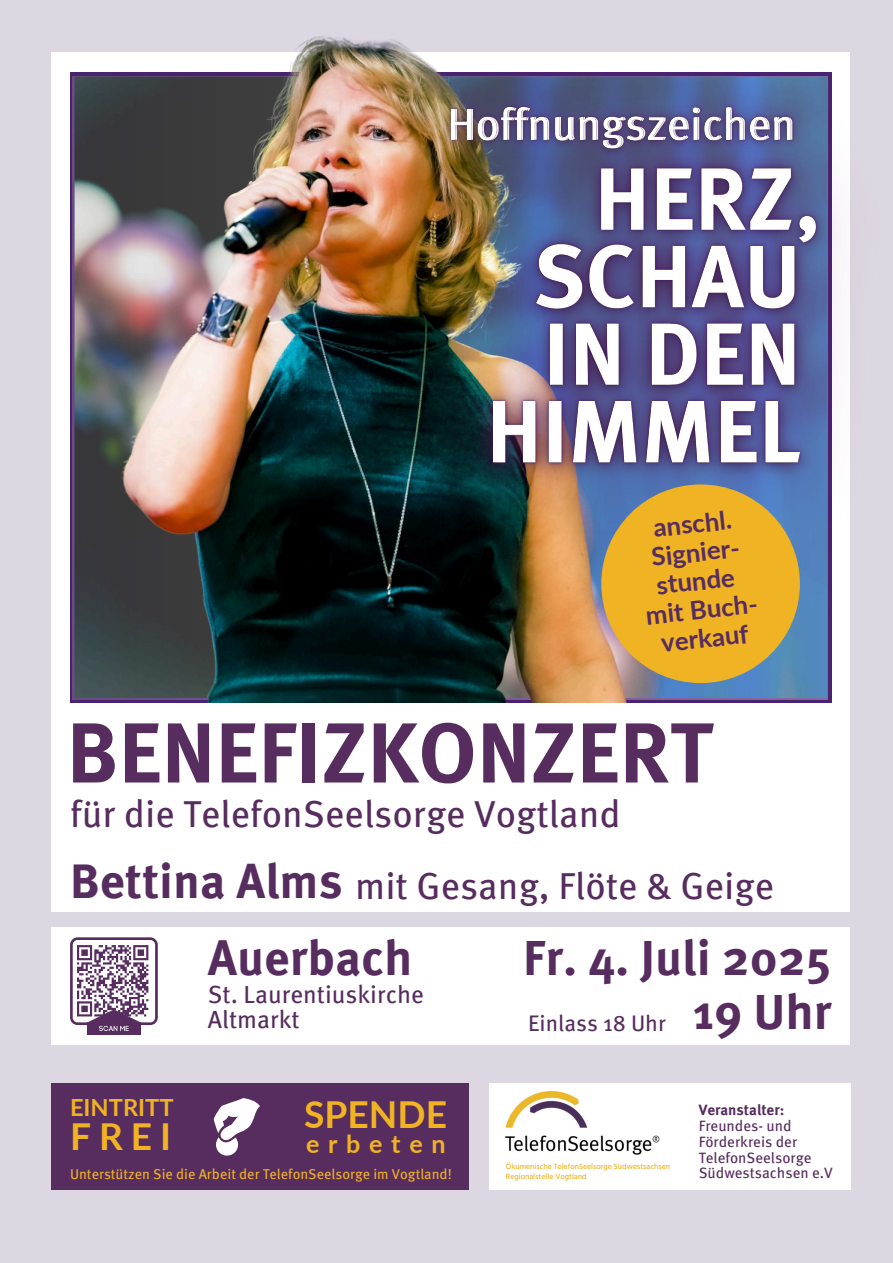
<style>
.page{position:relative;width:893px;height:1263px;background:#ddd7e1}
.page>*{position:absolute;margin:0;border:0;box-sizing:border-box;transform-origin:0 0}
.t1{font:700 84.97px "Meta Hebrew";color:#572c5f}
.t2{font:700 49.5px "Meta Hebrew";color:#572c5f}
.t3{font:700 48.75px "Meta Hebrew";color:#572c5f}
.t4{font:37.5px "Meta Hebrew";color:#572c5f}
.t5{font:700 37.12px "Lato";color:#f0b323}
.t6{font:700 25.88px/28.8px "Lato";color:#572c5f;text-align:center}
.t7{font:700 25.12px "Lato";letter-spacing:.345em;color:#f0b323}
.t8{font:24.75px/25.9px "Meta Hebrew";color:#572c5f}
.t9{font:700 23.62px "Lato";color:#f0b323}
.t10{font:22.5px "Meta Hebrew";color:#572c5f}
.t11{font:15px "Meta Hebrew";color:#572c5f}
.t12{font:700 15px "Meta Hebrew";color:#572c5f}
.t13{font:14.25px "Meta Hebrew";color:#f0b323}
.t14{font:500 7.8px "Hind Jalandhar";color:#f0b323}
</style>
<div class="page">
<div style="left:489px;top:1083px;width:361px;height:107px;background:#fff"></div>
<div style="left:51px;top:927px;width:799px;height:117px;background:#fff"></div>
<div style="left:51px;top:52px;width:799px;height:860px;background:#fff"></div>
<img style="left:70px;top:36px;width:615px;height:666px">
<div style="left:51px;top:1083px;width:418px;height:107px;background:#572c5f"></div>
<img style="left:505px;top:1091px;width:155px;height:64px">
<img style="left:368px;top:46px;width:471px;height:556px">
<div style="left:601px;top:484px;width:199px;height:199px;background:#f0b323;border-radius:50%"></div>
<img style="left:471px;top:210px;width:366px;height:277px">
<div style="left:87px;top:1022px;width:54px;height:13px;background:#572c5f"></div>
<svg style="left:70px;top:937px;width:88px;height:94px"></svg>
<svg style="left:214px;top:1098px;width:46px;height:57px"></svg>
<img style="left:389px;top:48px;width:450px;height:162px">
<img style="left:440px;top:98px;width:362px;height:62px">
<h5 class="t6" style="left:635px;top:514px;width:118px;rotate:-6deg">anschl.<br>Signier&shy;stunde mit Buch&shy;verkauf</h5>
<h6 class="t1" style="left:67px;top:718px;width:647px">BENEFIZKONZERT</h6>
<p class="t4" style="left:70px;top:799px;width:552px">für die TelefonSeelsorge Vogtland</p>
<h2 class="t3" style="left:70px;top:861px;width:274px">Bettina Alms</h2>
<p class="t4" style="left:355px;top:870px;width:420px">mit Gesang, Flöte &amp; Geige</p>
<p class="t9" style="left:70px;top:1093px;width:105px">EINTRITT</p>
<p class="t5" style="left:70px;top:1113px;width:103px">FREI</p>
<p class="t2" style="left:208px;top:938px;width:206px">Auerbach</p>
<h6 class="t8" style="left:208px;top:983px;width:218px">St. Laurentiuskirche<br>Altmarkt</h6>
<p class="t5" style="left:304px;top:1091px;width:144px">SPENDE</p>
<p class="t7" style="left:306px;top:1128px;width:141px">erbeten</p>
<p class="t13" style="left:70px;top:1168px;width:383px">Unterstützen Sie die Arbeit der TelefonSeelsorge im Vogtland!</p>
<h4 class="t2" style="left:523px;top:938px;width:310px">Fr. 4. Juli 2025</h4>
<h4 class="t10" style="left:528px;top:1014px;width:139px">Einlass 18 Uhr</h4>
<h1 class="t2" style="left:692px;top:992px;width:140px">19 Uhr</h1>
<p class="t14" style="left:506px;top:1161px;width:166px">Ökumenische TelefonSeelsorge Südwestsachsen</p>
<h2 class="t14" style="left:506px;top:1172px;width:82px">Regionalstelle Vogtland</h2>
<p class="t12" style="left:698px;top:1104px;width:87px">Veranstalter:</p>
<p class="t11" style="left:698px;top:1120px;width:94px">Freundes- und</p>
<h2 class="t11" style="left:698px;top:1135px;width:100px">Förderkreis der</h2>
<h2 class="t11" style="left:698px;top:1151px;width:114px">TelefonSeelsorge</h2>
<h6 class="t11" style="left:698px;top:1167px;width:136px">Südwestsachsen e.V</h6>
</div>
